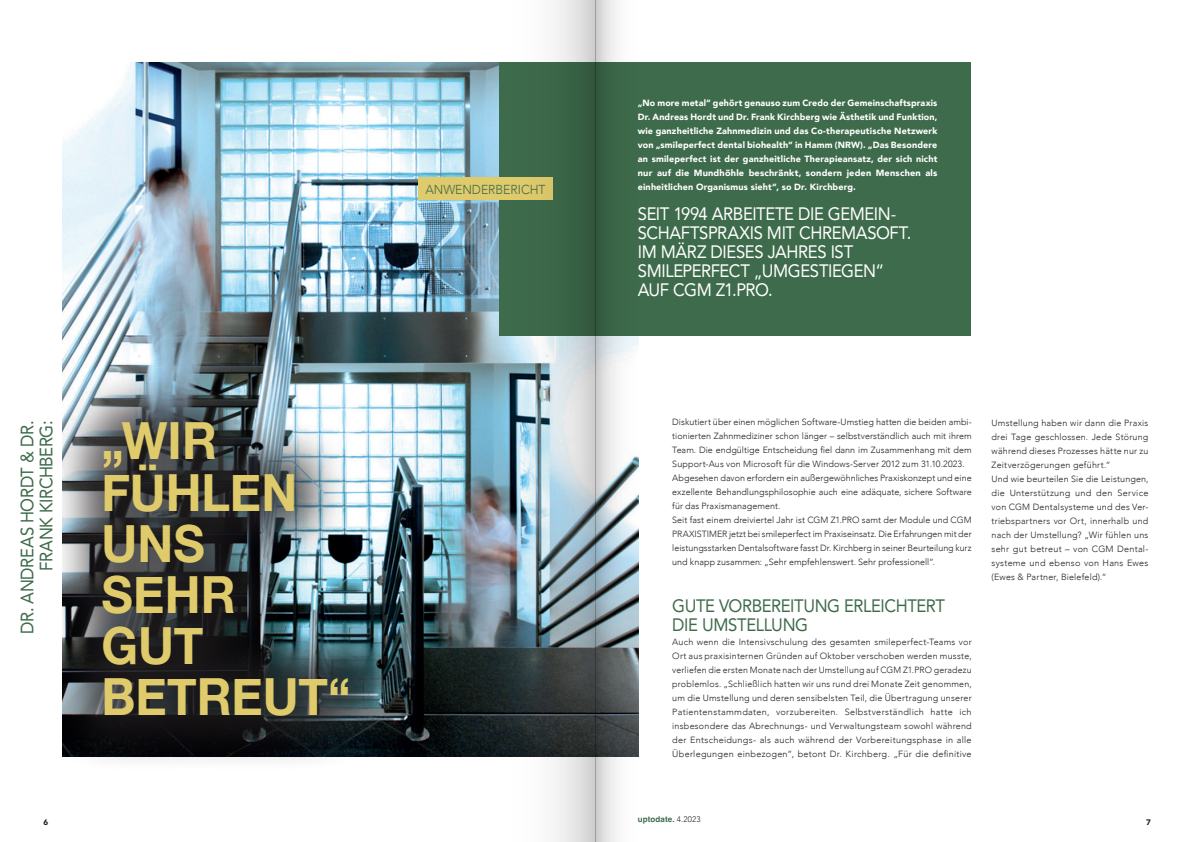
<style>
.page{position:relative;width:1191px;height:842px;background:#fff}
.page>*{position:absolute;margin:0;border:0;box-sizing:border-box;transform-origin:0 0}
.t1{font:700 51.2px/51.1px "Helvetica Neue";color:#e0cb6c;scale:.94 1}
.t2{font:18px/19px "Avenir";letter-spacing:-.025em;color:#fff;scale:.92 1}
.t3{font:18px/19px "Avenir";letter-spacing:-.025em;color:#3e6b4b;scale:.92 1}
.t4{font:300 13px "Avenir";color:#3e6b4b;scale:.94 1}
.t5{font:300 9px/14px "Avenir";letter-spacing:.01em;color:#231f20}
.t6{font:900 9px/14px "Avenir";letter-spacing:.02em;color:#fff;text-align:justify}
.t7{font:700 8px "Helvetica";letter-spacing:.015em;color:#3e6b4b}
.t8{font:900 8px "Avenir";color:#231f20}
.s1{font-family:"Avenir";font-weight:300;color:#231f20}
</style>
<div class="page">
<img style="left:62px;top:63px;width:386px;height:693px">
<div style="left:47px;top:366px;width:357px;height:406px;background:#231f20;opacity:.75"></div>
<div style="left:499px;top:63px;width:472px;height:273px;background:#3e6b4b"></div>
<div style="left:418px;top:177px;width:135px;height:22px;background:#e0cb6c"></div>
<div style="left:0;top:0;width:62px;height:842px;background:#fff"></div>
<svg style="left:595px;top:0;width:74px;height:842px"></svg>
<img style="left:448px;top:0;width:147px;height:842px">
<h3 class="t4" style="left:425px;top:181px;width:129px">ANWENDERBERICHT</h3>
<h2 class="t3" style="left:17px;top:634px;width:233px;text-align:right;rotate:-90deg">DR. ANDREAS HORDT &amp; DR.<br>FRANK KIRCHBERG:</h2>
<p class="t8" style="left:43px;top:815px;width:6px">6</p>
<h1 class="t1" style="left:101px;top:417px;width:266px">„WIR<br>FÜHLEN<br>UNS<br>SEHR<br>GUT<br>BETREUT“</h1>
<p class="t6" style="left:638px;top:95px;width:301px">„No more metal“ gehört genauso zum Credo der Gemeinschaftspraxis Dr. Andreas Hordt und Dr. Frank Kirchberg wie Ästhetik und Funktion, wie ganzheitliche Zahnmedizin und das Co-therapeutische Netzwerk von „smileperfect dental biohealth“ in Hamm (NRW). „Das Besondere an smileperfect ist der ganzheitliche Therapieansatz, der sich nicht nur auf die Mundhöhle beschränkt, sondern jeden Menschen als einheitlichen Organismus sieht“, so Dr. Kirchberg.</p>
<h2 class="t2" style="left:638px;top:204px;width:299px">SEIT 1994 ARBEITETE DIE GEMEIN-<br>SCHAFTSPRAXIS MIT CHREMASOFT.<br>IM MÄRZ DIESES JAHRES IST<br>SMILEPERFECT „UMGESTIEGEN“<br>AUF CGM Z1.PRO.</h2>
<p class="t5" style="left:672px;top:415px;width:301px">Diskutiert über einen möglichen Software-Umstieg hatten die beiden ambi&shy;tionierten Zahnmediziner schon länger – selbstverständlich auch mit ihrem Team. Die endgültige Entscheidung fiel dann im Zusammenhang mit dem Support-Aus von Microsoft für die Windows-Server 2012 zum 31.10.2023.<br>Abgesehen davon erfordern ein außergewöhnliches Praxiskonzept und eine exzellente Behandlungsphilosophie auch eine adäquate, sichere Software für das Praxismanagement.<br>Seit fast einem dreiviertel Jahr ist CGM Z1.PRO samt der Module und CGM PRAXISTIMER jetzt bei smileperfect im Praxiseinsatz. Die Erfahrungen mit der leistungsstarken Dentalsoftware fasst Dr. Kirchberg in seiner Beurteilung kurz und knapp zusammen: „Sehr empfehlenswert. Sehr professionell“.</p>
<h2 class="t3" style="left:672px;top:596px;width:298px">GUTE VORBEREITUNG ERLEICHTERT<br>DIE UMSTELLUNG</h2>
<p class="t5" style="left:672px;top:635px;width:301px;text-align:justify">Auch wenn die Intensivschulung des gesamten smileperfect-Teams vor Ort aus praxisinternen Gründen auf Oktober verschoben werden musste, verliefen die ersten Monate nach der Umstellung auf CGM Z1.PRO geradezu problemlos. „Schließlich hatten wir uns rund drei Monate Zeit genommen, um die Umstellung und deren sensibelsten Teil, die Übertragung unserer Patientenstammdaten, vorzubereiten. Selbstverständlich hatte ich insbesondere das Abrechnungs- und Verwaltungsteam sowohl während der Entscheidungs- als auch während der Vorbereitungsphase in alle Überlegungen einbezogen“, betont Dr. Kirchberg. „Für die definitive</p>
<p class="t5" style="left:991px;top:415px;width:158px">Umstellung haben wir dann die Praxis drei Tage geschlossen. Jede Störung während dieses Prozesses hätte nur zu Zeitverzögerungen geführt.“<br>Und wie beurteilen Sie die Leistungen, die Unterstützung und den Service von CGM Dentalsysteme und des Ver&shy;triebspartners vor Ort, innerhalb und nach der Umstellung? „Wir fühlen uns sehr gut betreut – von CGM Dental&shy;systeme und ebenso von Hans Ewes (Ewes &amp; Partner, Bielefeld).“</p>
<p class="t7" style="left:638px;top:814px;width:64px">uptodate. <span class="s1">4.2023</span></p>
<p class="t8" style="left:1146px;top:815px;width:6px">7</p>
</div>
